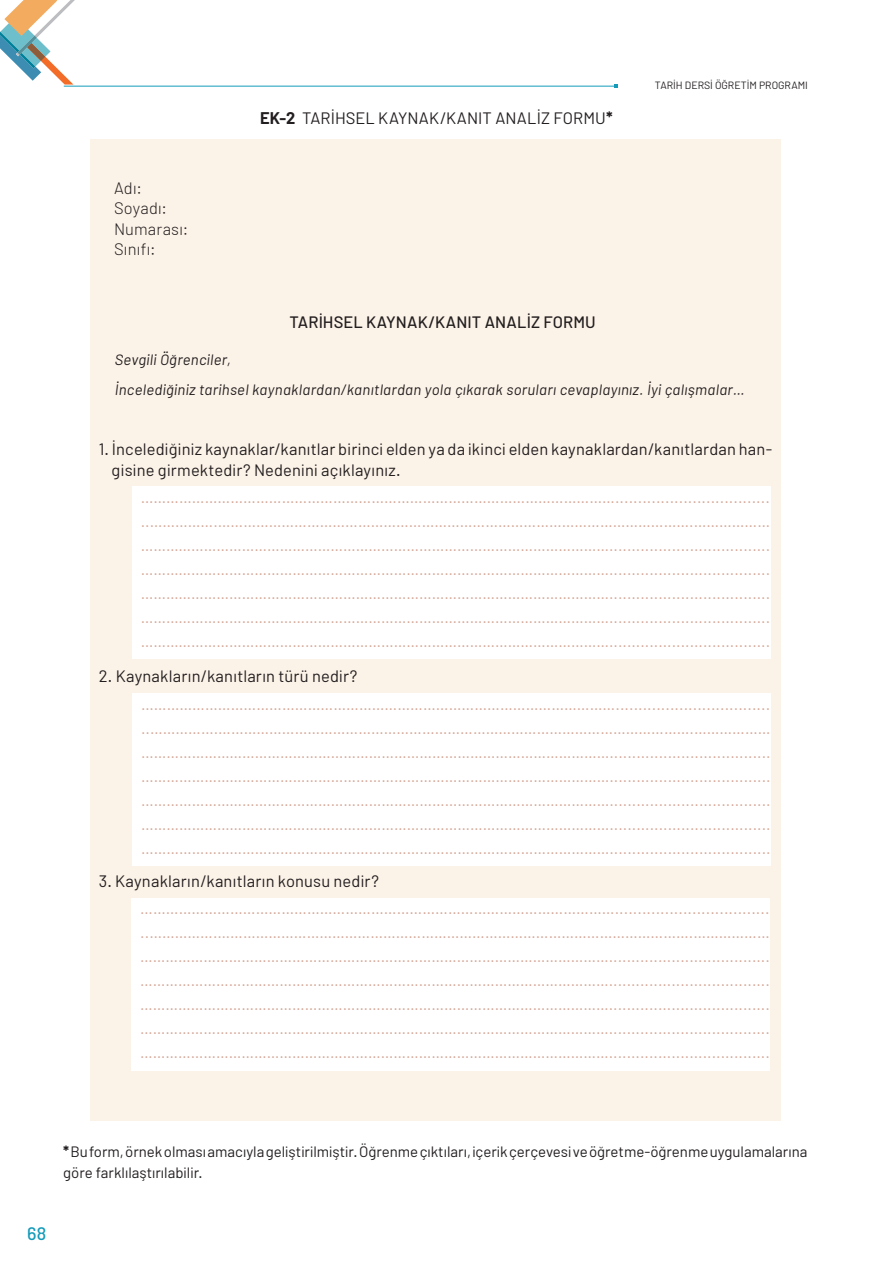
<style>
.page{position:relative;width:893px;height:1263px;background:#fff}
.page>*{position:absolute;margin:0;border:0;box-sizing:border-box;transform-origin:0 0}
.t1{font:500 18px "Barlow";color:#149bb9}
.t2{font:300 16.5px/24px "Barlow";color:#d5a796;text-align:justify}
.t3{font:16.5px/21px "Barlow";letter-spacing:.015em;color:#231f20}
.t4{font:500 16.5px "Barlow";letter-spacing:.01em;color:#231f20}
.t5{font:300 16.5px/20.5px "Barlow";letter-spacing:.01em;color:#231f20}
.t6{font:15px/21px "Barlow";color:#231f20}
.t7{font:italic 15px/29.5px "Barlow";letter-spacing:.02em;color:#231f20}
.t8{font:10.5px "Barlow";color:#231f20}
.s1{font-weight:700}
</style>
<div class="page">
<hr style="left:64px;top:86px;width:552px;height:1px;background:#149bb9">
<svg style="left:0;top:0;width:75px;height:85px"></svg>
<div style="left:90px;top:139px;width:690px;height:981px;background:#fcf3e8"></div>
<div style="left:132px;top:486px;width:638px;height:172px;background:#fff"></div>
<div style="left:133px;top:694px;width:638px;height:172px;background:#fff"></div>
<div style="left:132px;top:898px;width:638px;height:172px;background:#fff"></div>
<p class="t5" style="left:114px;top:177px;width:76px">Adı:<br>Soyadı:<br>Numarası:<br>Sınıfı:</p>
<p class="t3" style="left:260px;top:107px;width:354px"><span class="s1">EK-2</span> TARİHSEL KAYNAK/KANIT ANALİZ FORMU<span class="s1">*</span></p>
<p class="t8" style="left:655px;top:79px;width:154px">TARİH DERSİ ÖĞRETİM PROGRAMI</p>
<p class="t4" style="left:289px;top:312px;width:308px">TARİHSEL KAYNAK/KANIT ANALİZ FORMU</p>
<p class="t7" style="left:115px;top:344px;width:631px">Sevgili Öğrenciler,<br>İncelediğiniz tarihsel kaynaklardan/kanıtlardan yola çıkarak soruları cevaplayınız. İyi çalışmalar…</p>
<p class="t3" style="left:112px;top:438px;width:662px;text-indent:-13px">1. İncelediğiniz kaynaklar/kanıtlar birinci elden ya da ikinci elden kaynaklardan/kanıtlardan han&shy;gisine girmektedir? Nedenini açıklayınız.</p>
<p class="t2" style="left:141px;top:484px;width:631px">………………………………………………………………………………………………….................................. ..…………….………………………………………………………………………………………………….……………… ………………………………………………………………………………………………….................................... ………………………………………………………………………………………………….................................... ………………………………………………………………………………………………….................................... ………………………………………………………………………………………………….................................... …………………………………………………………………………………………………....................................</p>
<p class="t3" style="left:99px;top:665px;width:260px">2. Kaynakların/kanıtların türü nedir?</p>
<p class="t2" style="left:141px;top:692px;width:631px">………………………………………………………………………………………………….................................. ..…………….………………………………………………………………………………………………….……………… ………………………………………………………………………………………………….................................... ………………………………………………………………………………………………….................................... ………………………………………………………………………………………………….................................... ………………………………………………………………………………………………….................................... …………………………………………………………………………………………………....................................</p>
<p class="t3" style="left:99px;top:870px;width:282px">3. Kaynakların/kanıtların konusu nedir?</p>
<p class="t2" style="left:140px;top:896px;width:631px">………………………………………………………………………………………………….................................. ..…………….………………………………………………………………………………………………….……………… ………………………………………………………………………………………………….................................... ………………………………………………………………………………………………….................................... ………………………………………………………………………………………………….................................... ………………………………………………………………………………………………….................................... …………………………………………………………………………………………………....................................</p>
<p class="t6" style="left:63px;top:1140px;width:746px"><span class="s1">*</span> Bu form, örnek olması amacıyla geliştirilmiştir. Öğrenme çıktıları, içerik çerçevesi ve öğretme-öğrenme uygulamalarına göre farklılaştırılabilir.</p>
<p class="t1" style="left:27px;top:1222px;width:20px">68</p>
</div>
